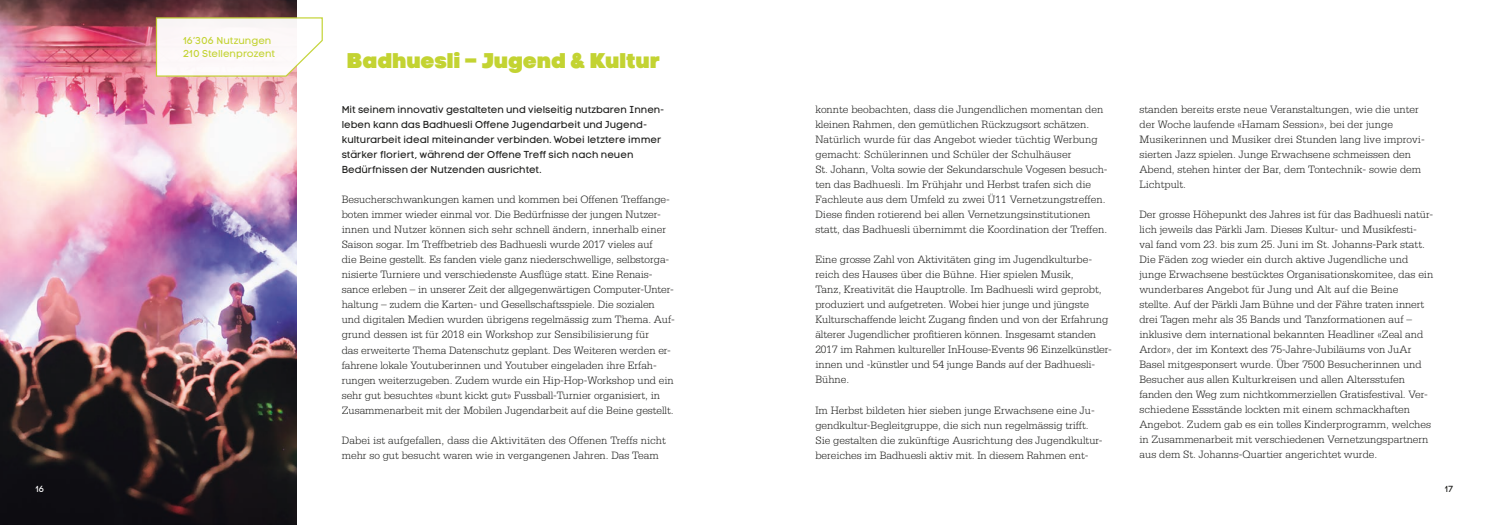
<style>
.page{position:relative;width:1489px;height:525px;background:#fff}
.page>*{position:absolute;margin:0;border:0;box-sizing:border-box;transform-origin:0 0}
.t1{font:21.25px "Code Pro Black LC";letter-spacing:.02em;color:#c3d332}
.t2{font:300 11.25px/15px "Serifa";color:#1d1d1b}
.t3{font:10px/15px "Code Pro LC";color:#1d1d1b}
.t4{font:10px/13.8px "Code Pro LC";color:#c3d332}
.t5{font:8.75px "Code Pro LC";color:#fff}
.t6{font:8.75px "Code Pro LC";color:#1d1d1b}
</style>
<div class="page">
<img style="left:0;top:0;width:296px;height:524px">
<svg style="left:155px;top:17px;width:168px;height:60px"></svg>
<p class="t5" style="left:35px;top:483px;width:10px">16</p>
<p class="t4" style="left:183px;top:33px;width:94px">16‘306 Nutzungen<br>210 Stellenprozent</p>
<h1 class="t1" style="left:348px;top:48px;width:313px">Badhuesli – Jugend &amp; Kultur</h1>
<p class="t3" style="left:342px;top:102px;width:323px">Mit seinem innovativ gestalteten und vielseitig nutzbaren Innen&shy;leben kann das Badhuesli Offene Jugendarbeit und Jugend&shy;kulturarbeit ideal miteinander verbinden. Wobei letztere immer stärker floriert, während der Offene Treff sich nach neuen Bedürfnissen der Nutzenden ausrichtet.</p>
<p class="t2" style="left:342px;top:192px;width:335px">Besucherschwankungen kamen und kommen bei Offenen Treffange&shy;boten immer wieder einmal vor. Die Bedürfnisse der jungen Nutzer&shy;innen und Nutzer können sich sehr schnell ändern, innerhalb einer Saison sogar. Im Treffbetrieb des Badhuesli wurde 2017 vieles auf<br>die Beine gestellt. Es fanden viele ganz niederschwellige, selbstorga&shy;nisierte Turniere und verschiedenste Ausflüge statt. Eine Renais&shy;sance erleben – in unserer Zeit der allgegenwärtigen Computer-Unter&shy;haltung – zudem die Karten- und Gesellschaftsspiele. Die sozialen und digitalen Medien wurden übrigens regelmässig zum Thema. Auf&shy;grund dessen ist für 2018 ein Workshop zur Sensibilisierung für<br>das erweiterte Thema Datenschutz geplant. Des Weiteren werden er&shy;fahrene lokale Youtuberinnen und Youtuber eingeladen ihre Erfah&shy;rungen weiterzugeben. Zudem wurde ein Hip-Hop-Workshop und ein sehr gut besuchtes «bunt kickt gut» Fussball-Turnier organisiert, in Zusammenarbeit mit der Mobilen Jugendarbeit auf die Beine gestellt.</p>
<p class="t2" style="left:342px;top:432px;width:326px">Dabei ist aufgefallen, dass die Aktivitäten des Offenen Treffs nicht mehr so gut besucht waren wie in vergangenen Jahren. Das Team</p>
<p class="t2" style="left:815px;top:102px;width:294px">konnte beobachten, dass die Jungendlichen momentan den kleinen Rahmen, den gemütlichen Rückzugsort schätzen.<br>Natürlich wurde für das Angebot wieder tüchtig Werbung gemacht: Schülerinnen und Schüler der Schulhäuser<br>St. Johann, Volta sowie der Sekundarschule Vogesen besuch&shy;ten das Badhuesli. Im Frühjahr und Herbst trafen sich die Fachleute aus dem Umfeld zu zwei Ü11 Vernetzungstreffen.<br>Diese finden rotierend bei allen Vernetzungsinstitutionen statt, das Badhuesli übernimmt die Koordination der Treffen.</p>
<p class="t2" style="left:815px;top:252px;width:297px">Eine grosse Zahl von Aktivitäten ging im Jugendkulturbe&shy;reich des Hauses über die Bühne. Hier spielen Musik,<br>Tanz, Kreativität die Hauptrolle. Im Badhuesli wird geprobt, produziert und aufgetreten. Wobei hier junge und jüngste Kulturschaffende leicht Zugang finden und von der Erfahrung älterer Jugendlicher profitieren können. Insgesamt standen 2017 im Rahmen kultureller InHouse-Events 96 Einzelkünstler&shy;innen und -künstler und 54 junge Bands auf der Badhuesli-Bühne.</p>
<p class="t2" style="left:815px;top:402px;width:288px">Im Herbst bildeten hier sieben junge Erwachsene eine Ju&shy;gendkultur-Begleitgruppe, die sich nun regelmässig trifft.<br>Sie gestalten die zukünftige Ausrichtung des Jugendkultur&shy;bereiches im Badhuesli aktiv mit. In diesem Rahmen ent-</p>
<p class="t2" style="left:1139px;top:102px;width:286px">standen bereits erste neue Veranstaltungen, wie die unter der Woche laufende «Hamam Session», bei der junge Musikerinnen und Musiker drei Stunden lang live improvi&shy;sierten Jazz spielen. Junge Erwachsene schmeissen den Abend, stehen hinter der Bar, dem Tontechnik- sowie dem Lichtpult.</p>
<p class="t2" style="left:1139px;top:207px;width:295px">Der grosse Höhepunkt des Jahres ist für das Badhuesli natür&shy;lich jeweils das Pärkli Jam. Dieses Kultur- und Musikfesti&shy;val fand vom 23. bis zum 25. Juni im St. Johanns-Park statt.<br>Die Fäden zog wieder ein durch aktive Jugendliche und junge Erwachsene bestücktes Organisationskomitee, das ein wunderbares Angebot für Jung und Alt auf die Beine<br>stellte. Auf der Pärkli Jam Bühne und der Fähre traten innert drei Tagen mehr als 35 Bands und Tanzformationen auf – inklusive dem international bekannten Headliner «Zeal and Ardor», der im Kontext des 75-Jahre-Jubiläums von JuAr Basel mitgesponsert wurde. Über 7500 Besucherinnen und Besucher aus allen Kulturkreisen und allen Altersstufen fanden den Weg zum nichtkommerziellen Gratisfestival. Ver&shy;schiedene Essstände lockten mit einem schmackhaften Angebot. Zudem gab es ein tolles Kinderprogramm, welches in Zusammenarbeit mit verschiedenen Vernetzungspartnern aus dem St. Johanns-Quartier angerichtet wurde.</p>
<p class="t6" style="left:1444px;top:483px;width:10px">17</p>
</div>
